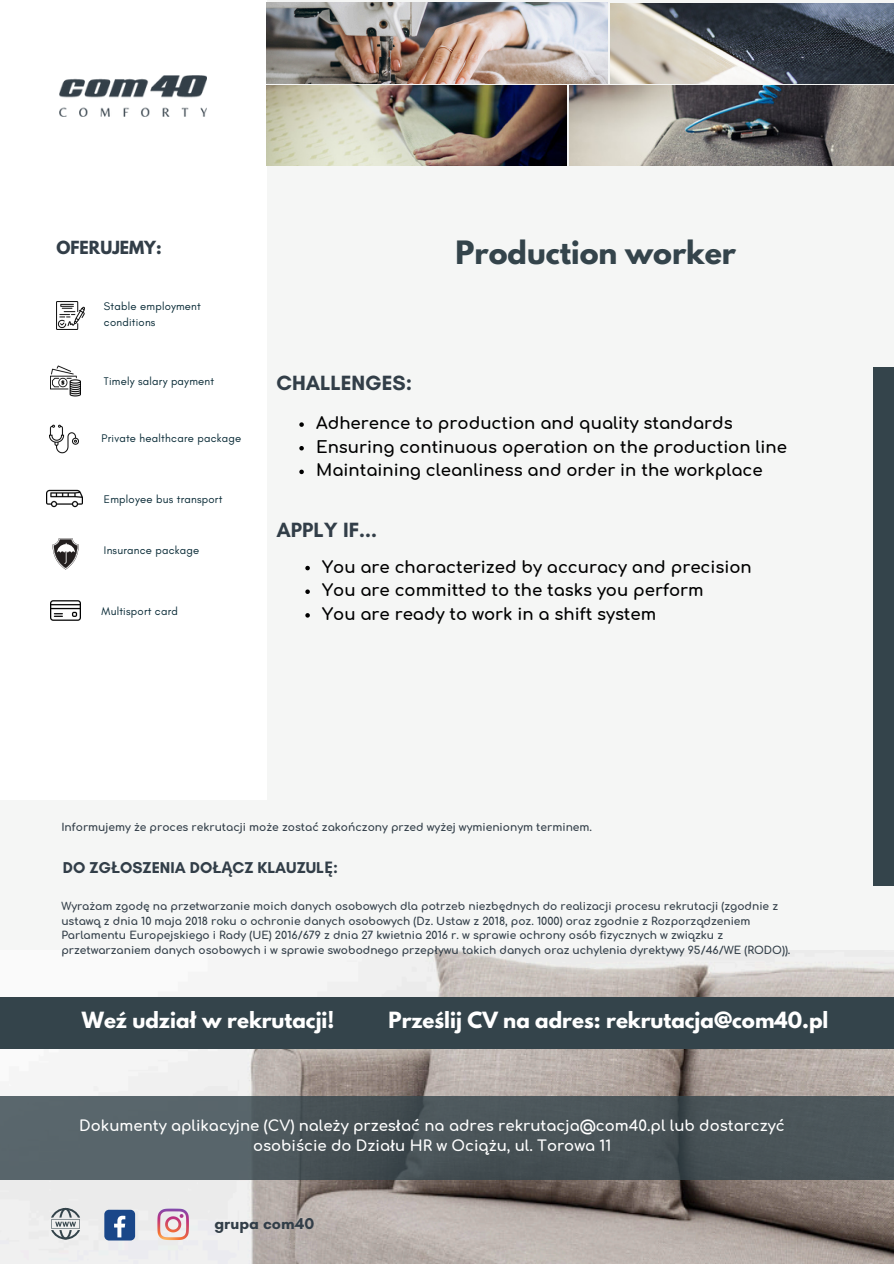
<style>
.page{position:relative;width:894px;height:1264px;background:#fff}
.page>*{position:absolute;margin:0;border:0;box-sizing:border-box;transform-origin:0 0}
.t1{font:700 28.5px "League Spartan";color:#34444b}
.t2{font:700 21px "Glacial Indifference";color:#323e48}
.t3{font:700 19.8px "League Spartan";color:#fff}
.t4{font:700 16.5px "Comfortaa";color:#000}
.t5{font:700 16.05px "Glacial Indifference";color:#323e48}
.t6{font:700 16.05px "League Spartan";color:#323e48}
.t7{font:700 14.85px/20.2px "Comfortaa";color:#fff;text-align:center}
.t8{font:11.25px/15.6px "Glacial Indifference";letter-spacing:.02em;color:#062834}
.t9{font:700 10.65px/14.9px "Comfortaa";color:#323e48}
.s1{font-family:"Noto Sans"}
</style>
<div class="page">
<div style="left:0;top:0;width:893px;height:1263px;background:#f5f6f5"></div>
<div style="left:0;top:0;width:266px;height:799px;background:#fff"></div>
<svg style="left:53px;top:538px;width:26px;height:31px"></svg>
<img style="left:51px;top:366px;width:30px;height:30px">
<img style="left:56px;top:301px;width:29px;height:29px">
<img style="left:49px;top:424px;width:29px;height:29px">
<img style="left:46px;top:489px;width:36px;height:19px">
<img style="left:50px;top:600px;width:30px;height:21px">
<img style="left:60px;top:76px;width:146px;height:40px">
<img style="left:610px;top:4px;width:283px;height:79px">
<img style="left:266px;top:86px;width:300px;height:80px">
<img style="left:569px;top:86px;width:324px;height:79px">
<img style="left:266px;top:2px;width:341px;height:81px">
<img style="left:0;top:950px;width:893px;height:313px">
<div style="left:104px;top:1209px;width:31px;height:31px;background:#1a4789;border-radius:5px"></div>
<svg style="left:114px;top:1215px;width:11px;height:22px"></svg>
<svg style="left:157px;top:1208px;width:32px;height:31px"></svg>
<svg style="left:51px;top:1207px;width:29px;height:32px"></svg>
<svg style="left:0;top:1095px;width:893px;height:84px;background:#4e585d"></svg>
<div style="left:873px;top:367px;width:20px;height:518px;background:#34444b"></div>
<svg style="left:305px;top:566px;width:5px;height:4px"></svg>
<svg style="left:305px;top:589px;width:5px;height:5px"></svg>
<svg style="left:305px;top:613px;width:5px;height:4px"></svg>
<svg style="left:299px;top:422px;width:5px;height:5px"></svg>
<svg style="left:299px;top:446px;width:5px;height:4px"></svg>
<svg style="left:299px;top:469px;width:5px;height:5px"></svg>
<div style="left:0;top:997px;width:893px;height:52px;background:#34444b"></div>
<p class="t6" style="left:56px;top:240px;width:107px">OFERUJEMY:</p>
<p class="t8" style="left:104px;top:298px;width:98px">Stable employment conditions</p>
<p class="t8" style="left:104px;top:373px;width:112px">Timely salary payment</p>
<h4 class="t8" style="left:102px;top:430px;width:141px">Private healthcare package</h4>
<p class="t8" style="left:104px;top:491px;width:120px">Employee bus transport</p>
<p class="t8" style="left:104px;top:542px;width:97px">Insurance package</p>
<p class="t8" style="left:102px;top:603px;width:78px">Multisport card</p>
<p class="t2" style="left:276px;top:370px;width:137px">CHALLENGES:</p>
<p class="t1" style="left:455px;top:239px;width:282px">Production worker</p>
<h1 class="t4" style="left:316px;top:414px;width:418px">Adherence to production and quality standards</h1>
<h2 class="t4" style="left:316px;top:438px;width:472px">Ensuring continuous operation on the production line</h2>
<p class="t4" style="left:316px;top:462px;width:448px">Maintaining cleanliness and order in the workplace</p>
<p class="t2" style="left:276px;top:517px;width:102px">APPLY IF...</p>
<p class="t4" style="left:322px;top:558px;width:431px">You are characterized by accuracy and precision</p>
<p class="t4" style="left:322px;top:581px;width:383px">You are committed to the tasks you perform</p>
<p class="t4" style="left:322px;top:605px;width:335px">You are ready to work in a shift system</p>
<p class="t9" style="left:61px;top:819px;width:532px">Informujemy że proces rekrutacji może zostać zakończony przed wyżej wymienionym terminem.</p>
<p class="t5" style="left:63px;top:857px;width:276px">DO ZG<span class="s1">Ł</span>OSZENIA DO<span class="s1">ŁĄ</span>CZ KLAUZUL<span class="s1">Ę</span>:</p>
<p class="t9" style="left:61px;top:898px;width:730px">Wyrażam zgodę na przetwarzanie moich danych osobowych dla potrzeb niezbędnych do realizacji procesu rekrutacji (zgodnie z ustawą z dnia 10 maja 2018 roku o ochronie danych osobowych (Dz. Ustaw z 2018, poz. 1000) oraz zgodnie z Rozporządzeniem Parlamentu Europejskiego i Rady (UE) 2016/679 z dnia 27 kwietnia 2016 r. w sprawie ochrony osób fizycznych w związku z przetwarzaniem danych osobowych i w sprawie swobodnego przepływu takich danych oraz uchylenia dyrektywy 95/46/WE (RODO)).</p>
<p class="t3" style="left:82px;top:1010px;width:254px">Weź udział w rekrutacji!</p>
<p class="t3" style="left:388px;top:1010px;width:441px">Prześlij CV na adres: rekrutacja@com40.pl</p>
<p class="t7" style="left:79px;top:1115px;width:706px">Dokumenty aplikacyjne (CV) należy przesłać na adres rekrutacja@com40.pl lub dostarczyć osobiście do Działu HR w Ociążu, ul. Torowa 11</p>
<p class="t5" style="left:214px;top:1213px;width:101px">grupa com40</p>
</div>
